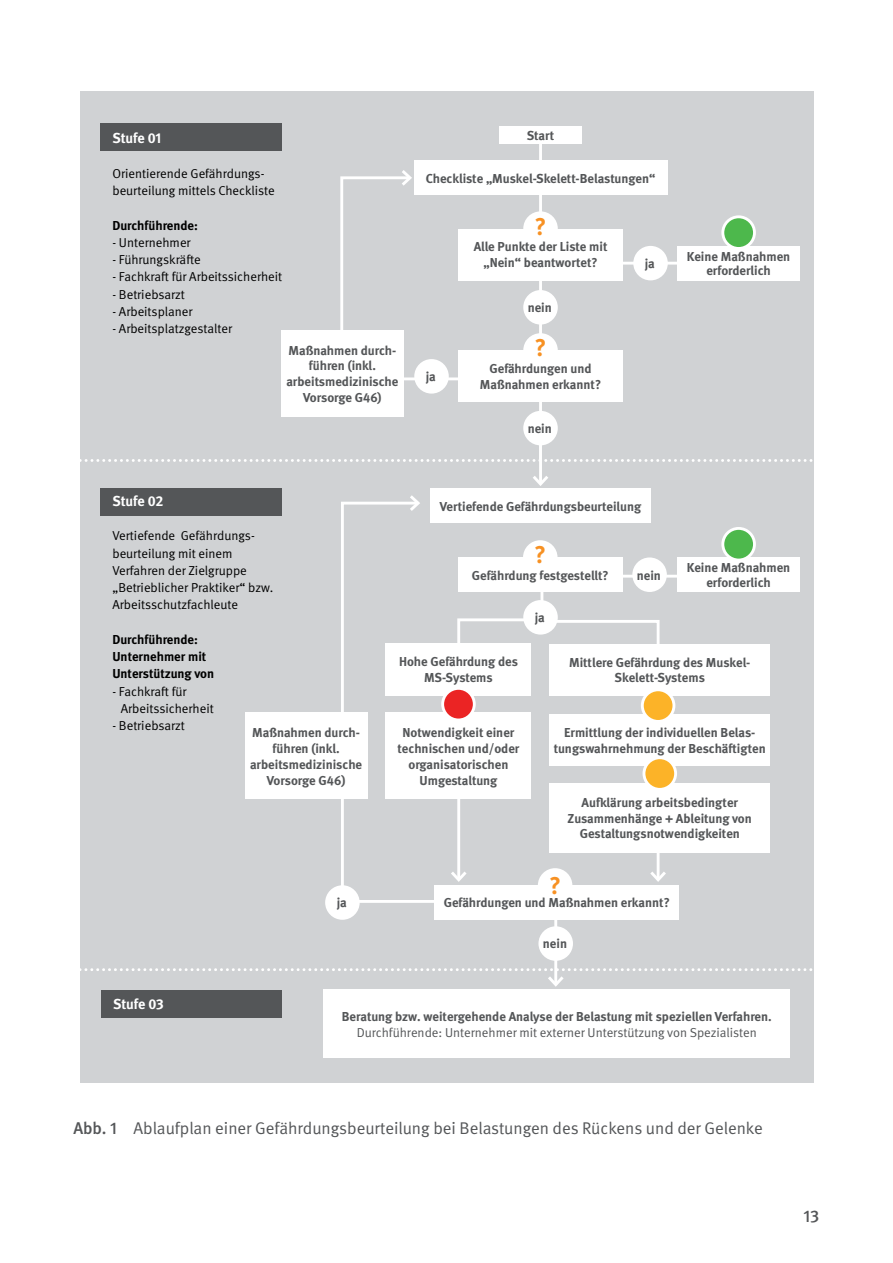
<style>
.page{position:relative;width:893px;height:1263px;background:#fff}
.page>*{position:absolute;margin:0;border:0;box-sizing:border-box;transform-origin:0 0}
.t1{font:700 24.45px "DGUV Meta";color:#f79123}
.t2{font:16.95px "DGUV Meta";color:#545658}
.t3{font:500 16.95px "DGUV Meta";color:#545658}
.t4{font:700 14.4px "DGUV Meta";letter-spacing:-.01em;color:#fff}
.t5{font:700 12.9px/15.8px "DGUV Meta";color:#545658;text-align:center}
.t6{font:12.9px/17.2px "DGUV Meta";color:#000}
.t7{font:12.9px "DGUV Meta";color:#545658}
.t8{font:700 12.9px/17.2px "DGUV Meta";color:#000}
.s1{font-weight:500}
</style>
<div class="page">
<div style="left:80px;top:92px;width:734px;height:991px;background:#d0d2d4"></div>
<hr style="left:539px;top:135px;width:3px;height:324px;background:#fff">
<div style="left:100px;top:123px;width:181px;height:27px;background:#545658"></div>
<div style="left:100px;top:489px;width:181px;height:27px;background:#545658"></div>
<div style="left:499px;top:126px;width:83px;height:17px;background:#fff"></div>
<div style="left:414px;top:161px;width:253px;height:34px;background:#fff"></div>
<div style="left:523px;top:290px;width:35px;height:35px;background:#fff;border-radius:50%"></div>
<div style="left:523px;top:333px;width:35px;height:35px;background:#fff;border-radius:50%"></div>
<div style="left:458px;top:350px;width:164px;height:52px;background:#fff"></div>
<div style="left:430px;top:489px;width:221px;height:34px;background:#fff"></div>
<div style="left:677px;top:557px;width:123px;height:35px;background:#fff"></div>
<div style="left:323px;top:990px;width:467px;height:68px;background:#fff"></div>
<svg style="left:340px;top:170px;width:130px;height:212px"></svg>
<div style="left:281px;top:330px;width:122px;height:87px;background:#fff"></div>
<div style="left:414px;top:359px;width:35px;height:35px;background:#fff;border-radius:50%"></div>
<hr style="left:539px;top:428px;width:3px;height:56px;background:#fff">
<svg style="left:533px;top:476px;width:15px;height:10px"></svg>
<div style="left:550px;top:644px;width:220px;height:52px;background:#fff"></div>
<div style="left:550px;top:714px;width:220px;height:52px;background:#fff"></div>
<div style="left:550px;top:783px;width:220px;height:69px;background:#fff"></div>
<svg style="left:339px;top:501px;width:109px;height:402px"></svg>
<svg style="left:407px;top:495px;width:15px;height:19px"></svg>
<div style="left:325px;top:885px;width:35px;height:35px;background:#fff;border-radius:50%"></div>
<div style="left:245px;top:713px;width:122px;height:86px;background:#fff"></div>
<div style="left:538px;top:868px;width:34px;height:35px;background:#fff;border-radius:50%"></div>
<div style="left:434px;top:885px;width:245px;height:35px;background:#fff"></div>
<hr style="left:554px;top:912px;width:3px;height:73px;background:#fff">
<div style="left:538px;top:926px;width:35px;height:35px;background:#fff;border-radius:50%"></div>
<div style="left:523px;top:211px;width:35px;height:35px;background:#fff;border-radius:50%"></div>
<div style="left:458px;top:229px;width:164px;height:51px;background:#fff"></div>
<hr style="left:617px;top:262px;width:74px;height:3px;background:#fff">
<div style="left:633px;top:246px;width:35px;height:34px;background:#fff;border-radius:50%"></div>
<div style="left:677px;top:246px;width:123px;height:34px;background:#fff"></div>
<div style="left:723px;top:217px;width:31px;height:31px;background:#4db84c;border-radius:50%"></div>
<div style="left:721px;top:215px;width:35px;height:35px;border:3px solid #fff;border-radius:50%"></div>
<div style="left:723px;top:528px;width:31px;height:32px;background:#4db84c;border-radius:50%"></div>
<div style="left:721px;top:527px;width:35px;height:34px;border:3px solid #fff;border-radius:50%"></div>
<div style="left:101px;top:990px;width:180px;height:27px;background:#545658"></div>
<div style="left:523px;top:411px;width:35px;height:34px;background:#fff;border-radius:50%"></div>
<svg style="left:80px;top:968px;width:733px;height:19px"></svg>
<svg style="left:80px;top:459px;width:733px;height:3px"></svg>
<svg style="left:448px;top:540px;width:255px;height:344px"></svg>
<div style="left:632px;top:557px;width:35px;height:35px;background:#fff;border-radius:50%"></div>
<p class="t4" style="left:112px;top:133px;width:51px">Stufe 01</p>
<p class="t6" style="left:112px;top:166px;width:164px">Orientierende Gefährdungs&shy;beurteilung mittels Checkliste</p>
<p class="t8" style="left:112px;top:218px;width:87px">Durchführende:</p>
<p class="t6" style="left:112px;top:235px;width:80px">- Unternehmer</p>
<p class="t6" style="left:112px;top:252px;width:90px">- Führungskräfte</p>
<p class="t6" style="left:112px;top:269px;width:171px">- Fachkraft für Arbeitssicherheit</p>
<p class="t6" style="left:112px;top:287px;width:74px">- Betriebsarzt</p>
<p class="t6" style="left:112px;top:304px;width:82px">- Arbeitsplaner</p>
<p class="t6" style="left:112px;top:321px;width:121px">- Arbeitsplatzgestalter</p>
<p class="t5" style="left:286px;top:343px;width:114px">Maßnahmen durch&shy;führen (inkl. arbeitsmedizinische<br>Vorsorge G46)</p>
<p class="t5" style="left:527px;top:128px;width:29px">Start</p>
<p class="t5" style="left:426px;top:171px;width:231px">Checkliste „Muskel-Skelett-Belastungen“</p>
<p class="t5" style="left:426px;top:370px;width:12px">ja</p>
<h1 class="t1" style="left:535px;top:217px;width:13px">?</h1>
<p class="t5" style="left:474px;top:240px;width:135px">Alle Punkte der Liste mit „Nein“ beantwortet?</p>
<p class="t5" style="left:528px;top:301px;width:26px">nein</p>
<h1 class="t1" style="left:535px;top:338px;width:13px">?</h1>
<p class="t5" style="left:480px;top:362px;width:123px">Gefährdungen und<br>Maßnahmen erkannt?</p>
<p class="t5" style="left:528px;top:422px;width:26px">nein</p>
<p class="t5" style="left:645px;top:257px;width:12px">ja</p>
<p class="t5" style="left:687px;top:250px;width:105px;line-height:14.4px">Keine Maßnahmen erforderlich</p>
<p class="t4" style="left:112px;top:495px;width:53px">Stufe 02</p>
<p class="t6" style="left:112px;top:528px;width:162px">Vertiefende Gefährdungs&shy;beurteilung mit einem<br>Verfahren der Zielgruppe „Betrieblicher Praktiker“ bzw.<br>Arbeitsschutzfachleute</p>
<p class="t8" style="left:112px;top:632px;width:103px">Durchführende:<br>Unternehmer mit<br>Unterstützung von</p>
<p class="t6" style="left:121px;top:683px;width:95px;text-indent:-8px">- Fachkraft für<br>Arbeitssicherheit</p>
<p class="t6" style="left:112px;top:718px;width:74px">- Betriebsarzt</p>
<p class="t5" style="left:250px;top:726px;width:114px">Maßnahmen durch&shy;führen (inkl. arbeitsmedizinische<br>Vorsorge G46)</p>
<p class="t5" style="left:337px;top:896px;width:12px">ja</p>
<p class="t5" style="left:440px;top:499px;width:203px">Vertiefende Gefährdungsbeurteilung</p>
<h1 class="t1" style="left:534px;top:545px;width:13px">?</h1>
<p class="t5" style="left:472px;top:568px;width:138px">Gefährdung festgestellt?</p>
<p class="t5" style="left:535px;top:611px;width:12px">ja</p>
<p class="t5" style="left:637px;top:568px;width:26px">nein</p>
<p class="t5" style="left:687px;top:562px;width:105px;line-height:14.4px">Keine Maßnahmen erforderlich</p>
<p class="t5" style="left:399px;top:655px;width:120px">Hohe Gefährdung des<br>MS-Systems</p>
<p class="t5" style="left:397px;top:726px;width:123px">Notwendigkeit einer technischen und/oder organisatorischen<br>Umgestaltung</p>
<p class="t5" style="left:569px;top:655px;width:183px">Mittlere Gefährdung des Muskel-<br>Skelett-Systems</p>
<p class="t5" style="left:554px;top:726px;width:213px">Ermittlung der individuellen Belas&shy;tungswahrnehmung der Beschäftigten</p>
<p class="t5" style="left:568px;top:796px;width:186px">Aufklärung arbeitsbedingter<br>Zusammenhänge + Ableitung von<br>Gestaltungs notwendigkeiten</p>
<h1 class="t1" style="left:549px;top:876px;width:13px">?</h1>
<p class="t5" style="left:444px;top:896px;width:227px">Gefährdungen und Maßnahmen erkannt?</p>
<p class="t5" style="left:543px;top:937px;width:26px">nein</p>
<p class="t4" style="left:113px;top:999px;width:52px">Stufe 03</p>
<p class="t5" style="left:342px;top:1010px;width:431px">Beratung bzw. weitergehende Analyse der Belastung mit speziellen Verfahren.</p>
<p class="t7" style="left:357px;top:1028px;width:402px">Durchführende: Unternehmer mit externer Unterstützung von Spezialisten</p>
<h2 class="t2" style="left:73px;top:1121px;width:691px"><span class="s1">Abb. 1</span> Ablaufplan einer Gefährdungsbeurteilung bei Belastungen des Rückens und der Gelenke</h2>
<h2 class="t3" style="left:803px;top:1210px;width:17px">13</h2>
</div>
